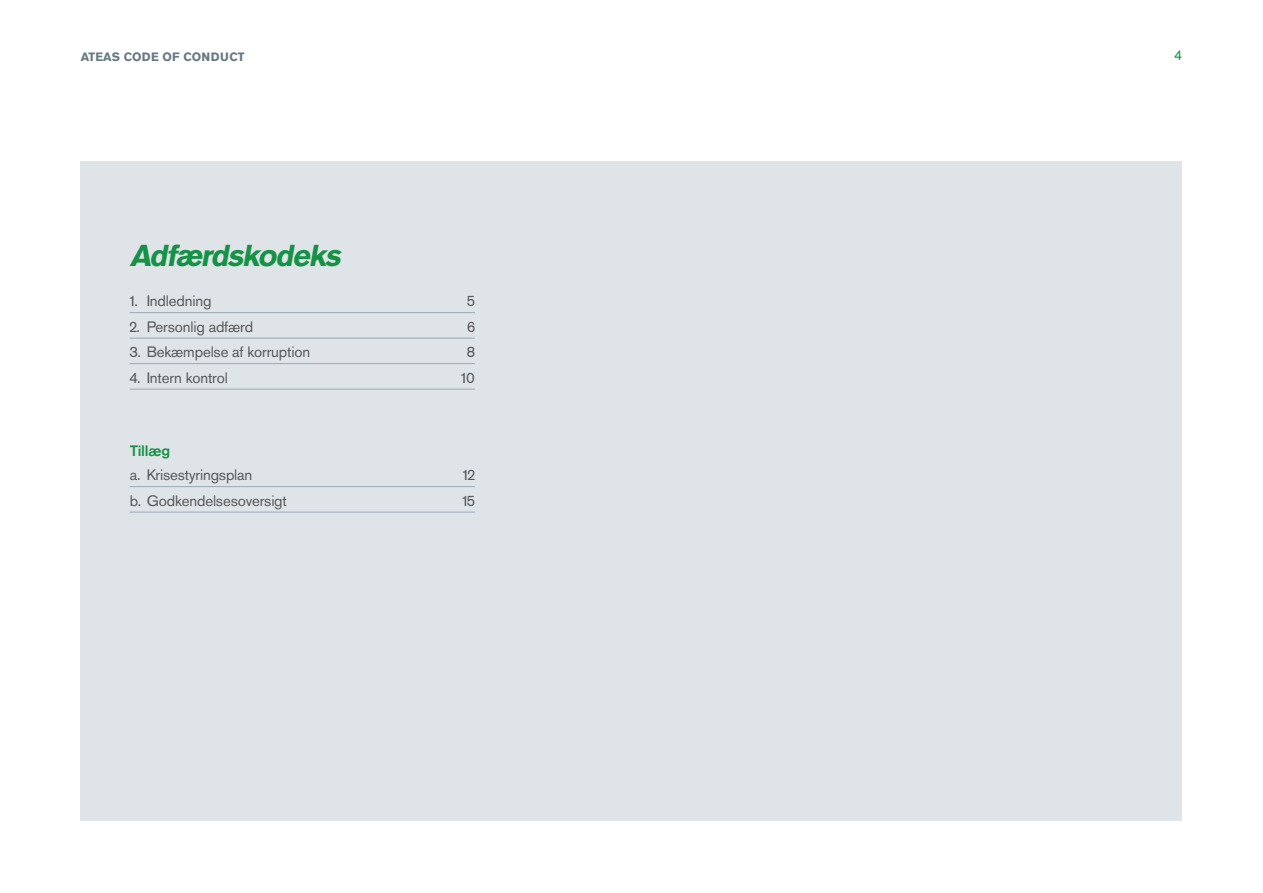
<style>
.page{position:relative;width:1263px;height:893px;background:#fff}
.page>*{position:absolute;margin:0;border:0;box-sizing:border-box;transform-origin:0 0}
.toc_HEADING_Grønn{font:italic 700 30px "Akzidenz Grotesk Pro";color:#159245}
.toc_1_positive{font:15px/24px "Akzidenz Grotesk Pro";letter-spacing:-.01em;color:#57585a}
.t1{font:14.1px "Akzidenz Grotesk Pro";color:#159245}
.t2{font:700 12px "Akzidenz Grotesk Pro";letter-spacing:.01em;color:#677982}
.s1{font-weight:500;color:#159245}
</style>
<div class="page">
<div style="left:81px;top:162px;width:1101px;height:659px;background:#dfe4e8"></div>
<hr style="left:130px;top:312px;width:345px;height:1px;background:#9aa9b2">
<hr style="left:130px;top:338px;width:345px;height:1px;background:#9aa9b2">
<hr style="left:130px;top:363px;width:345px;height:1px;background:#9aa9b2">
<hr style="left:130px;top:389px;width:345px;height:1px;background:#9aa9b2">
<hr style="left:130px;top:486px;width:345px;height:1px;background:#9aa9b2">
<hr style="left:130px;top:512px;width:345px;height:1px;background:#9aa9b2">
<p class="t2" style="left:81px;top:49px;width:165px">ATEAS CODE OF CONDUCT</p>
<p class="t1" style="left:1174px;top:46px;width:10px">4</p>
<p class="toc_HEADING_Grønn" style="left:130px;top:236px;width:219px">Adfærdskodeks</p>
<p class="toc_1_positive" style="left:130px;top:289px;width:83px">1. Indledning</p>
<p class="toc_1_positive" style="left:467px;top:289px;width:9px">5</p>
<p class="toc_1_positive" style="left:130px;top:314px;width:125px">2. Personlig adfærd</p>
<p class="toc_1_positive" style="left:467px;top:314px;width:9px">6</p>
<p class="toc_1_positive" style="left:130px;top:340px;width:182px">3. Bekæmpelse af korruption</p>
<p class="toc_1_positive" style="left:467px;top:340px;width:9px">8</p>
<p class="toc_1_positive" style="left:130px;top:365px;width:100px">4. Intern kontrol</p>
<p class="toc_1_positive" style="left:461px;top:365px;width:15px">10</p>
<p class="toc_1_positive" style="left:130px;top:439px;width:124px"><span class="s1">Tillæg<br></span>a. Krisestyringsplan</p>
<p class="toc_1_positive" style="left:463px;top:463px;width:13px">12</p>
<p class="toc_1_positive" style="left:130px;top:488px;width:159px">b. Godkendelsesoversigt</p>
<p class="toc_1_positive" style="left:462px;top:488px;width:14px">15</p>
</div>
